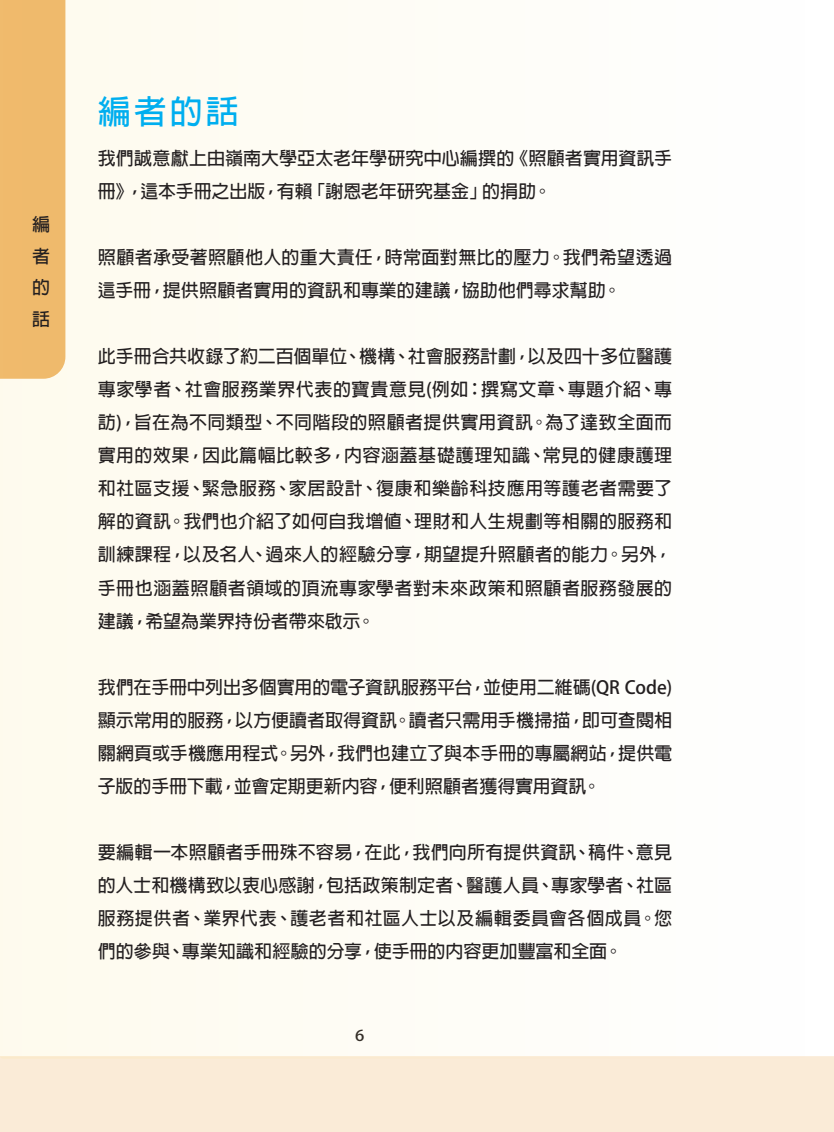
<style>
.page{position:relative;width:834px;height:1132px;background:#fff}
.page>*{position:absolute;margin:0;border:0;box-sizing:border-box;transform-origin:0 0}
.大標題__Section{font:700 33px "Adobe Fan Heiti Std";color:#00aeef}
.內文{font:700 18px/33px "Adobe Fan Heiti Std";letter-spacing:.005em;color:#231f20;text-align:justify}
.t1{font:700 15px "Adobe Fan Heiti Std";color:#231f20;scale:1.1 1}
</style>
<div class="page">
<div style="left:0;top:1056px;width:833px;height:75px;background:#faebd7"></div>
<div style="left:0;top:0;width:820px;height:1058px;background:#fefcf6"></div>
<p class="內文" style="left:32px;top:209px;width:20px;line-height:31.5px">編者的話</p>
<p class="大標題__Section" style="left:98px;top:92px;width:142px">編者的話</p>
<p class="內文" style="left:98px;top:142px;width:576px">我們誠意獻上由嶺南大學亞太老年學研究中心編撰的《照顧者實用資訊手冊》，這本手冊之出版，有賴「謝恩老年研究基金」的捐助。</p>
<p class="內文" style="left:98px;top:241px;width:576px">照顧者承受著照顧他人的重大責任，時常面對無比的壓力。我們希望透過這手冊，提供照顧者實用的資訊和專業的建議，協助他們尋求幫助。</p>
<p class="內文" style="left:98px;top:340px;width:576px">此手冊合共收錄了約二百個單位、機構、社會服務計劃，以及四十多位醫護專家學者、社會服務業界代表的寶貴意見(例如：撰寫文章、專題介紹、專訪)，旨在為不同類型、不同階段的照顧者提供實用資訊。為了達致全面而實用的效果，因此篇幅比較多，內容涵蓋基礎護理知識、常見的健康護理和社區支援、緊急服務、家居設計、復康和樂齡科技應用等護老者需要了解的資訊。我們也介紹了如何自我增值、理財和人生規劃等相關的服務和訓練課程，以及名人、過來人的經驗分享，期望提升照顧者的能力。另外，手冊也涵蓋照顧者領域的頂流專家學者對未來政策和照顧者服務發展的建議，希望為業界持份者帶來啟示。</p>
<p class="內文" style="left:98px;top:670px;width:576px">我們在手冊中列出多個實用的電子資訊服務平台，並使用二維碼(QR Code)顯示常用的服務，以方便讀者取得資訊。讀者只需用手機掃描，即可查閱相關網頁或手機應用程式。另外，我們也建立了與本手冊的專屬網站，提供電子版的手冊下載，並會定期更新內容，便利照顧者獲得實用資訊。</p>
<p class="內文" style="left:98px;top:835px;width:576px">要編輯一本照顧者手冊殊不容易，在此，我們向所有提供資訊、稿件、意見的人士和機構致以衷心感謝，包括政策制定者、醫護人員、專家學者、社區服務提供者、業界代表、護老者和社區人士以及編輯委員會各個成員。您們的參與、專業知識和經驗的分享，使手冊的內容更加豐富和全面。</p>
<p class="t1" style="left:355px;top:1025px;width:10px">6</p>
</div>
